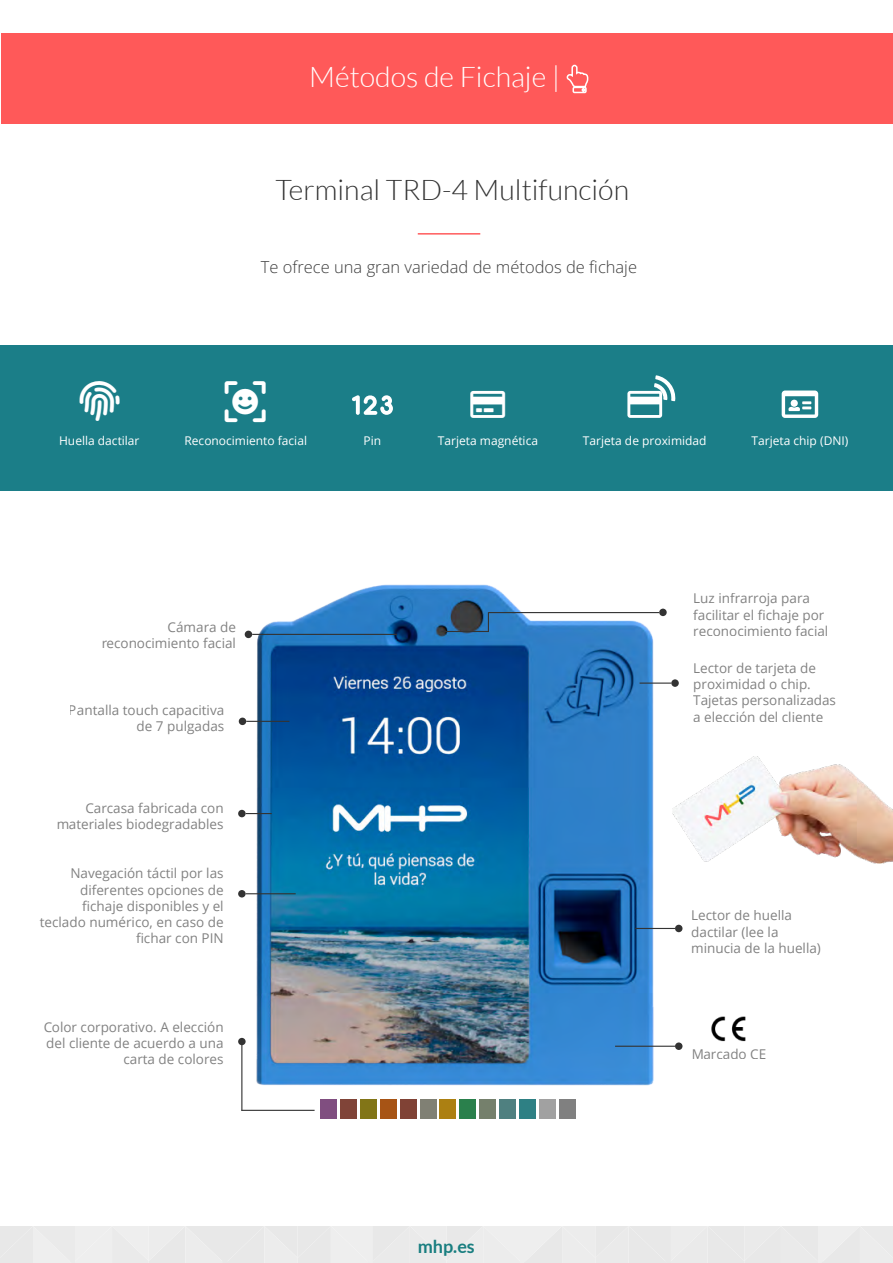
<style>
.page{position:relative;width:893px;height:1263px;background:#fff}
.page>*{position:absolute;margin:0;border:0;box-sizing:border-box;transform-origin:0 0}
.t1{font:300 28.5px "Lato";color:#333}
.t2{font:300 28.5px "Lato";color:#fff}
.t3{font:700 18px "Lato";color:#197e80}
.t4{font:300 16.5px "Open Sans";color:#3d3d3d}
.t5{font:13.5px/16.2px "Open Sans";color:#808080;text-align:right}
.t6{font:12px "Open Sans";color:#fff}
</style>
<div class="page">
<div style="left:0;top:1226px;width:893px;height:37px;background:#eaeaea"></div>
<hr style="left:418px;top:233px;width:62px;height:2px;background:#ff5859">
<div style="left:320px;top:1099px;width:17px;height:20px;background:#804e80"></div>
<div style="left:340px;top:1099px;width:17px;height:20px;background:#804438"></div>
<div style="left:360px;top:1099px;width:16px;height:20px;background:#827517"></div>
<div style="left:380px;top:1099px;width:16px;height:20px;background:#a75415"></div>
<div style="left:400px;top:1099px;width:16px;height:20px;background:#804235"></div>
<div style="left:420px;top:1099px;width:16px;height:20px;background:#808074"></div>
<div style="left:440px;top:1099px;width:16px;height:20px;background:#ac8012"></div>
<div style="left:460px;top:1099px;width:16px;height:20px;background:#2a804c"></div>
<div style="left:480px;top:1099px;width:16px;height:20px;background:#75806c"></div>
<div style="left:499px;top:1099px;width:17px;height:20px;background:#4f8080"></div>
<div style="left:519px;top:1099px;width:17px;height:20px;background:#2e8084"></div>
<div style="left:539px;top:1099px;width:17px;height:20px;background:#a1a1a1"></div>
<div style="left:559px;top:1099px;width:16px;height:20px;background:#808080"></div>
<img style="left:673px;top:756px;width:220px;height:108px">
<img style="left:254px;top:584px;width:401px;height:502px">
<hr style="left:246px;top:721px;width:43px;height:1px;background:#333">
<div style="left:239px;top:718px;width:7px;height:7px;background:#333;border-radius:50%"></div>
<hr style="left:252px;top:634px;width:145px;height:1px;background:#333">
<div style="left:245px;top:631px;width:7px;height:7px;background:#333;border-radius:50%"></div>
<hr style="left:640px;top:682px;width:31px;height:2px;background:#333">
<div style="left:671px;top:679px;width:8px;height:8px;background:#333;border-radius:50%"></div>
<hr style="left:488px;top:612px;width:171px;height:1px;background:#333">
<div style="left:659px;top:609px;width:8px;height:7px;background:#333;border-radius:50%"></div>
<hr style="left:635px;top:928px;width:40px;height:1px;background:#333">
<div style="left:675px;top:925px;width:7px;height:7px;background:#333;border-radius:50%"></div>
<svg style="left:246px;top:813px;width:26px;height:1px"></svg>
<div style="left:238px;top:810px;width:8px;height:7px;background:#333;border-radius:50%"></div>
<hr style="left:246px;top:893px;width:50px;height:1px;background:#333">
<div style="left:238px;top:890px;width:8px;height:7px;background:#333;border-radius:50%"></div>
<svg style="left:440px;top:611px;width:50px;height:22px"></svg>
<div style="left:238px;top:1038px;width:8px;height:7px;background:#333;border-radius:50%"></div>
<hr style="left:241px;top:1110px;width:74px;height:1px;background:#333">
<hr style="left:241px;top:1041px;width:1px;height:70px;background:#333">
<hr style="left:615px;top:1046px;width:60px;height:1px;background:#333">
<div style="left:675px;top:1042px;width:7px;height:8px;background:#333;border-radius:50%"></div>
<img style="left:711px;top:1016px;width:35px;height:26px">
<div style="left:0;top:345px;width:893px;height:146px;background:#1b7e88"></div>
<svg style="left:352px;top:395px;width:41px;height:20px"></svg>
<svg style="left:782px;top:390px;width:36px;height:28px"></svg>
<svg style="left:627px;top:375px;width:49px;height:43px"></svg>
<div style="left:2px;top:34px;width:891px;height:90px;background:#ff5959"></div>
<svg style="left:566px;top:64px;width:23px;height:30px"></svg>
<h1 class="t2" style="left:309px;top:61px;width:252px">Métodos de Fichaje |</h1>
<h1 class="t1" style="left:275px;top:175px;width:355px">Terminal TRD-4 Multifunción</h1>
<p class="t4" style="left:261px;top:256px;width:378px">Te ofrece una gran variedad de métodos de fichaje</p>
<p class="t6" style="left:59px;top:432px;width:82px">Huella dactilar</p>
<p class="t6" style="left:184px;top:432px;width:124px">Reconocimiento facial</p>
<p class="t6" style="left:364px;top:432px;width:19px">Pin</p>
<p class="t6" style="left:438px;top:432px;width:102px">Tarjeta magnética</p>
<p class="t6" style="left:583px;top:432px;width:125px">Tarjeta de proximidad</p>
<p class="t6" style="left:751px;top:432px;width:98px">Tarjeta chip (DNI)</p>
<p class="t5" style="left:101px;top:619px;width:137px">Cámara de reconocimiento facial</p>
<p class="t5" style="left:69px;top:701px;width:157px">Pantalla touch capacitiva de 7 pulgadas</p>
<p class="t5" style="left:56px;top:799px;width:169px">Carcasa fabricada con materiales biodegradables</p>
<p class="t5" style="left:40px;top:865px;width:185px">Navegación táctil por las diferentes opciones de fichaje disponibles y el teclado numérico, en caso de fichar con PIN</p>
<p class="t5" style="left:43px;top:1019px;width:182px">Color corporativo. A elección del cliente de acuerdo a una carta de colores</p>
<h2 class="t3" style="left:418px;top:1236px;width:59px">mhp.es</h2>
<p class="t5" style="left:693px;top:590px;width:137px;text-align:left">Luz infrarroja para facilitar el fichaje por reconocimiento facial</p>
<p class="t5" style="left:693px;top:660px;width:144px;text-align:left">Lector de tarjeta de proximidad o chip.<br>Tajetas personalizadas a elección del cliente</p>
<p class="t5" style="left:691px;top:907px;width:131px;text-align:left">Lector de huella dactilar (lee la minucia de la huella)</p>
<p class="t5" style="left:691px;top:1045px;width:77px">Marcado CE</p>
</div>
